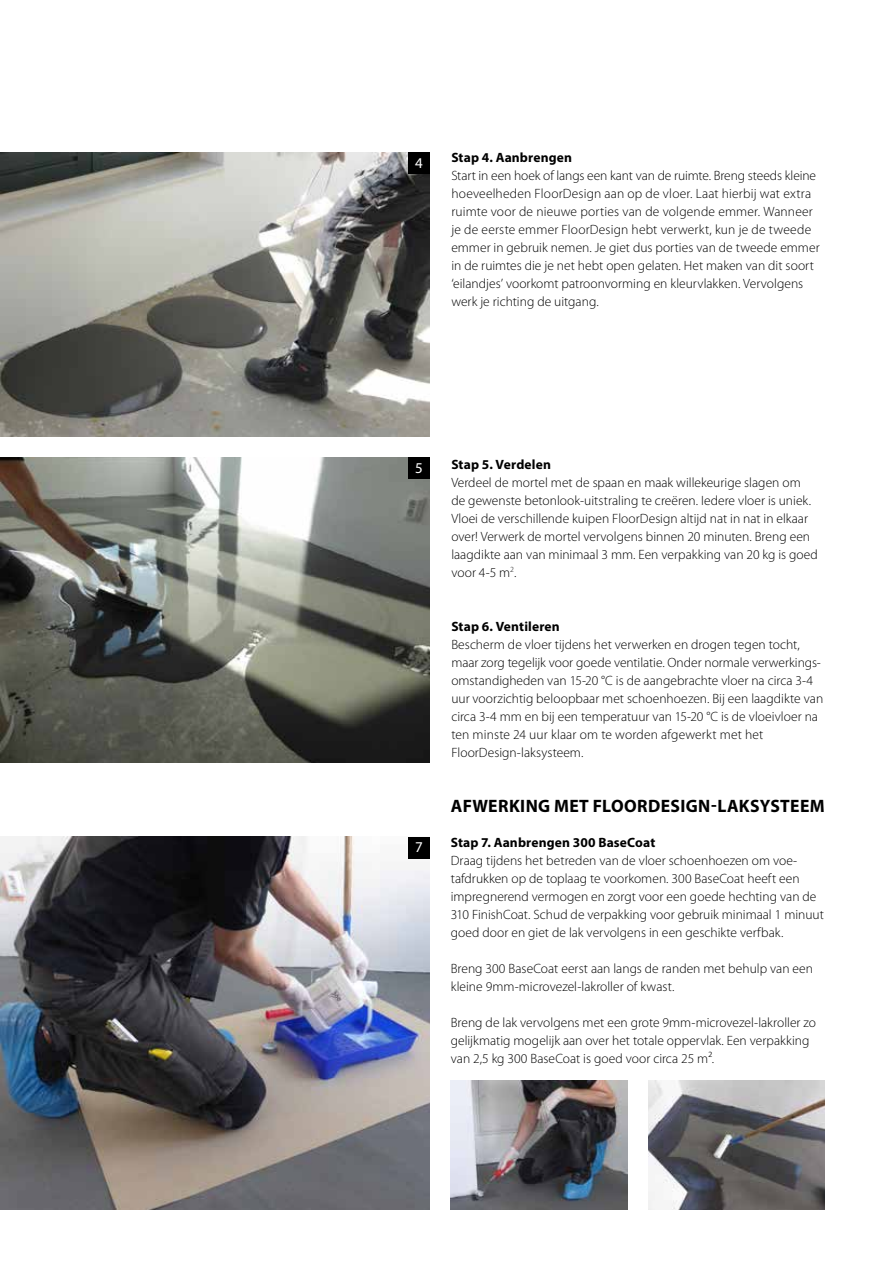
<style>
.page{position:relative;width:893px;height:1263px;background:#fff}
.page>*{position:absolute;margin:0;border:0;box-sizing:border-box;transform-origin:0 0}
.t1{font:700 18px "Myriad Pro";letter-spacing:.02em;color:#000}
.t2{font:15px "Myriad Pro";color:#fff}
.t3{font:300 13.5px/18px "Myriad Pro";color:#000}
.t4{font:700 13.5px "Myriad Pro";letter-spacing:.01em;color:#000}
</style>
<div class="page">
<img style="left:0;top:152px;width:429px;height:284px">
<img style="left:0;top:458px;width:429px;height:305px">
<img style="left:0;top:837px;width:429px;height:372px">
<img style="left:451px;top:1080px;width:176px;height:129px">
<img style="left:648px;top:1080px;width:177px;height:129px">
<div style="left:408px;top:152px;width:21px;height:21px;background:#000"></div>
<div style="left:408px;top:458px;width:21px;height:21px;background:#000"></div>
<div style="left:408px;top:837px;width:21px;height:21px;background:#000"></div>
<p class="t2" style="left:415px;top:153px;width:9px">4</p>
<p class="t4" style="left:451px;top:149px;width:122px">Stap 4. Aanbrengen</p>
<p class="t3" style="left:451px;top:167px;width:370px">Start in een hoek of langs een kant van de ruimte. Breng steeds kleine hoeveelheden FloorDesign aan op de vloer. Laat hierbij wat extra ruimte voor de nieuwe porties van de volgende emmer. Wanneer je de eerste emmer FloorDesign hebt verwerkt, kun je de tweede emmer in gebruik nemen. Je giet dus porties van de tweede emmer in de ruimtes die je net hebt open gelaten. Het maken van dit soort ‘eilandjes’ voorkomt patroonvorming en kleurvlakken. Vervolgens werk je richting de uitgang.</p>
<p class="t2" style="left:415px;top:459px;width:9px">5</p>
<p class="t2" style="left:415px;top:838px;width:9px">7</p>
<p class="t4" style="left:451px;top:455px;width:101px">Stap 5. Verdelen</p>
<p class="t3" style="left:451px;top:474px;width:368px">Verdeel de mortel met de spaan en maak willekeurige slagen om de gewenste betonlook-uitstraling te creëren. Iedere vloer is uniek.<br>Vloei de verschillende kuipen FloorDesign altijd nat in nat in elkaar over! Verwerk de mortel vervolgens binnen 20 minuten. Breng een laagdikte aan van minimaal 3 mm. Een verpakking van 20 kg is goed voor 4-5 m<sup>2</sup>.</p>
<p class="t4" style="left:451px;top:618px;width:110px">Stap 6. Ventileren</p>
<p class="t3" style="left:451px;top:636px;width:373px">Bescherm de vloer tijdens het verwerken en drogen tegen tocht, maar zorg tegelijk voor goede ventilatie. Onder normale verwerkings&shy;omstandigheden van 15-20 °C is de aangebrachte vloer na circa 3-4 uur voorzichtig beloopbaar met schoenhoezen. Bij een laagdikte van circa 3-4 mm en bij een temperatuur van 15-20 °C is de vloeivloer na ten minste 24 uur klaar om te worden afgewerkt met het FloorDesign-laksysteem.</p>
<h1 class="t1" style="left:451px;top:794px;width:375px">AFWERKING MET FLOORDESIGN-LAKSYSTEEM</h1>
<p class="t4" style="left:451px;top:834px;width:206px">Stap 7. Aanbrengen 300 BaseCoat</p>
<p class="t3" style="left:451px;top:852px;width:375px">Draag tijdens het betreden van de vloer schoenhoezen om voe&shy;tafdrukken op de toplaag te voorkomen. 300 BaseCoat heeft een impregnerend vermogen en zorgt voor een goede hechting van de 310 FinishCoat. Schud de verpakking voor gebruik minimaal 1 minuut goed door en giet de lak vervolgens in een geschikte verfbak.</p>
<p class="t3" style="left:451px;top:960px;width:364px">Breng 300 BaseCoat eerst aan langs de randen met behulp van een kleine 9mm-microvezel-lakroller of kwast.</p>
<p class="t3" style="left:451px;top:1014px;width:367px">Breng de lak vervolgens met een grote 9mm-microvezel-lakroller zo gelijkmatig mogelijk aan over het totale oppervlak. Een verpakking van 2,5 kg 300 BaseCoat is goed voor circa 25 m².</p>
</div>
